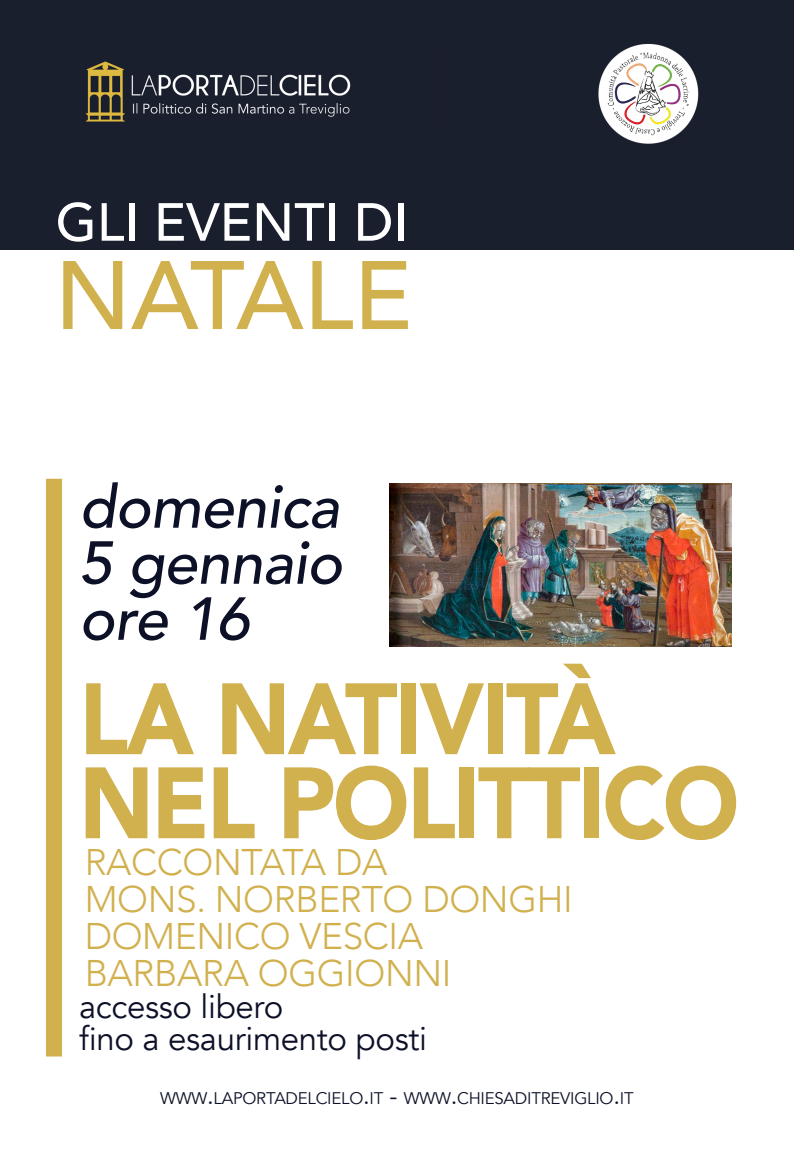
<style>
.page{position:relative;width:794px;height:1149px;background:#fff}
.page>*{position:absolute;margin:0;border:0;box-sizing:border-box;transform-origin:0 0}
.t1{font:900 100px "Avenir";letter-spacing:-.03em;color:#d1b04e;scale:.92 1}
.t2{font:500 96px "Avenir";color:#d1b04e}
.t3{font:italic 500 60px "Avenir";letter-spacing:-.01em;color:#0d1128}
.t4{font:500 53px "Avenir";color:#fff}
.t5{font:300 37px "Avenir";letter-spacing:-.01em;color:#d1b04e}
.t6{font:33px "Avenir";letter-spacing:-.01em;color:#0d1128}
.t7{font:16.8px "Avenir";letter-spacing:-.015em;color:#0d1128}
.s1{font-size:24px}
</style>
<div class="page">
<img style="left:0;top:0;width:794px;height:647px">
<div style="left:46px;top:478px;width:16px;height:578px;background:#d1b04e"></div>
<div style="left:0;top:250px;width:794px;height:184px;background:#fff"></div>
<img style="left:389px;top:483px;width:342px;height:163px">
<p class="t4" style="left:56px;top:176px;width:354px">GLI EVENTI DI</p>
<p class="t2" style="left:55px;top:212px;width:359px">NATALE</p>
<p class="t3" style="left:79px;top:471px;width:262px">domenica</p>
<p class="t3" style="left:79px;top:527px;width:265px">5 gennaio</p>
<p class="t3" style="left:79px;top:583px;width:172px">ore 16</p>
<p class="t1" style="left:79px;top:633px;width:585px">LA NATIVITÀ</p>
<p class="t1" style="left:79px;top:717px;width:719px">NEL POLITTICO</p>
<p class="t5" style="left:85px;top:840px;width:304px">RACCONTATA DA</p>
<p class="t5" style="left:85px;top:877px;width:489px">MONS. NORBERTO DONGHI</p>
<p class="t5" style="left:85px;top:914px;width:340px">DOMENICO VESCIA</p>
<p class="t5" style="left:85px;top:951px;width:368px">BARBARA OGGIONNI</p>
<p class="t6" style="left:79px;top:987px;width:206px">accesso libero</p>
<p class="t6" style="left:79px;top:1019px;width:349px">fino a esaurimento posti</p>
<p class="t7" style="left:160px;top:1087px;width:475px">WWW<span class="s1">.</span>LAPORTADELCIELO<span class="s1">.</span>IT <span class="s1">-</span> WWW<span class="s1">.</span>CHIESADITREVIGLIO<span class="s1">.</span>IT</p>
</div>
